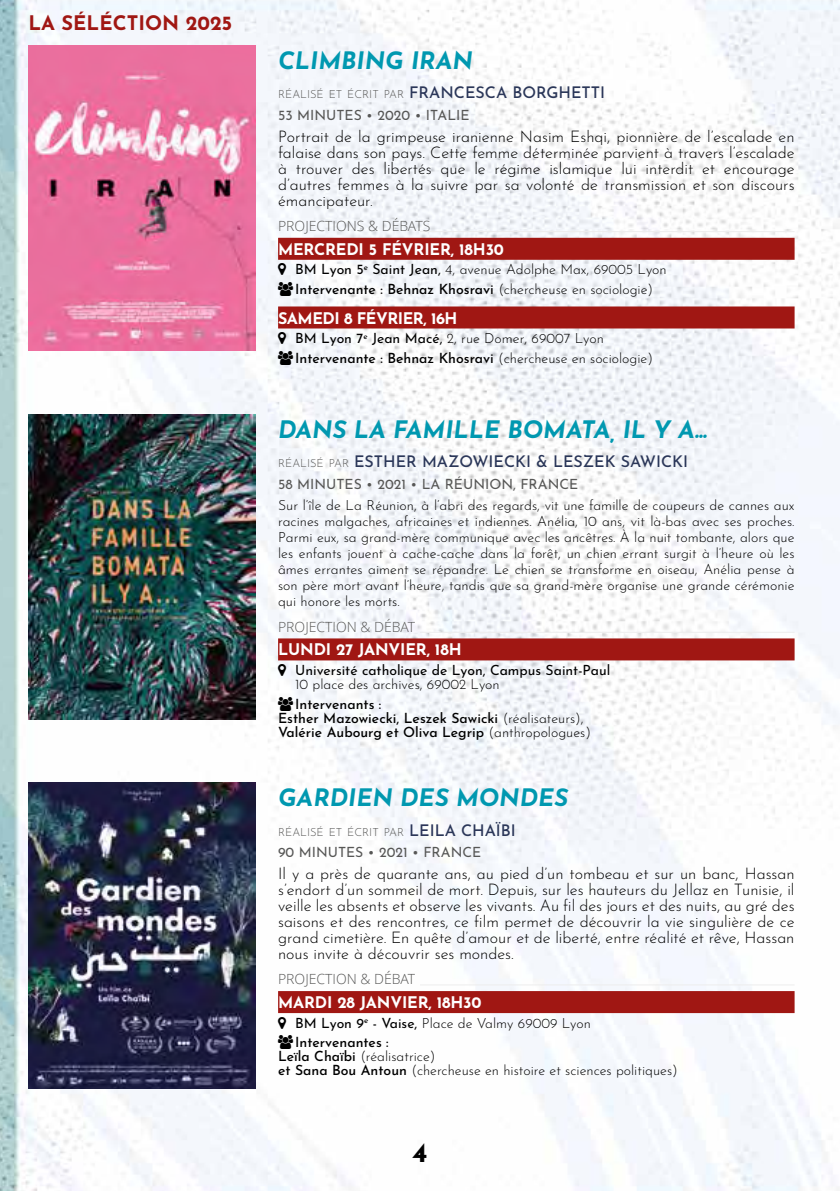
<style>
.page{position:relative;width:840px;height:1191px;background:#fff}
.page>*{position:absolute;margin:0;border:0;box-sizing:border-box;transform-origin:0 0}
.t1{font:700 28px "Josefin Sans";color:#000}
.t2{font:italic 700 24px "Josefin Sans";color:#0098b0}
.t3{font:700 20px "Josefin Sans";color:#a01713}
.t4{font:300 16px/16px "Josefin Sans";color:#000;text-align:justify}
.t5{font:500 16px "Josefin Sans";color:#2b3759}
.t6{font:700 16px "Josefin Sans";letter-spacing:-.01em;color:#fff}
.t7{font:700 16px "Josefin Sans";letter-spacing:-.03em;color:#fff}
.t8{font:300 14px/16px "Josefin Sans";color:#000}
.t9{font:500 14px/14px "Josefin Sans";color:#000}
.t10{font:14px "Josefin Sans";color:#575756}
.t11{font:300 14px "Open Sans";color:#575756}
.t12{font:14px "Josefin Sans";color:#000}
.t13{font:300 11.2px "Josefin Sans";color:#575756}
.s1{font-weight:300;font-size:11.2px;color:#575756}
.s2{font-weight:400}
.s3{font-weight:500}
.s4{font-weight:300}
.s5{font-weight:500;font-size:16px;color:#2b3759}
</style>
<div class="page">
<img style="left:0;top:0;width:839px;height:1191px">
<hr style="left:420px;top:231px;width:374px;height:1px;background:#ededed">
<div style="left:278px;top:238px;width:516px;height:22px;background:#a01713"></div>
<div style="left:278px;top:306px;width:516px;height:22px;background:#a01713"></div>
<img style="left:28px;top:414px;width:227px;height:305px">
<img style="left:28px;top:45px;width:227px;height:306px">
<img style="left:28px;top:782px;width:227px;height:306px">
<hr style="left:420px;top:632px;width:374px;height:1px;background:#ededed">
<div style="left:278px;top:638px;width:516px;height:22px;background:#a01713"></div>
<hr style="left:420px;top:984px;width:374px;height:1px;background:#ededed">
<div style="left:278px;top:991px;width:516px;height:22px;background:#a01713"></div>
<svg style="left:278px;top:263px;width:8px;height:12px"></svg>
<svg style="left:278px;top:282px;width:15px;height:14px"></svg>
<svg style="left:278px;top:332px;width:8px;height:12px"></svg>
<svg style="left:278px;top:351px;width:15px;height:14px"></svg>
<svg style="left:278px;top:664px;width:8px;height:12px"></svg>
<svg style="left:278px;top:696px;width:15px;height:15px"></svg>
<svg style="left:278px;top:1016px;width:8px;height:12px"></svg>
<svg style="left:278px;top:1035px;width:15px;height:14px"></svg>
<h3 class="t3" style="left:28px;top:8px;width:205px">LA SÉLÉCTION 2025</h3>
<h2 class="t2" style="left:278px;top:40px;width:196px">CLIMBING IRAN</h2>
<p class="t5" style="left:278px;top:81px;width:328px"><span class="s1">RÉALISÉ ET ÉCRIT PAR</span> FRANCESCA BORGHETTI</p>
<p class="t10" style="left:278px;top:105px;width:193px">53 MINUTES • 2020 • ITALIE</p>
<p class="t4" style="left:278px;top:127px;width:517px">Portrait de la grimpeuse iranienne Nasim Eshqi, pionnière de l’escalade en falaise dans son pays. Cette femme déterminée parvient à travers l’escalade à trouver des libertés que le régime islamique lui interdit et encourage d’autres femmes à la suivre par sa volonté de transmission et son discours émancipateur.</p>
<p class="t11" style="left:278px;top:216px;width:154px">PROJECTIONS &amp; DÉBATS</p>
<p class="t6" style="left:278px;top:237px;width:227px">MERCREDI 5 FÉVRIER, 18H30</p>
<p class="t8" style="left:295px;top:259px;width:373px;line-height:19.6px"><span class="s2">BM Lyon 5</span><sup>e</sup> <span class="s2">Saint Jean,</span> 4, avenue Adolphe Max, 69005 Lyon<br><span class="s3">Intervenante : Behnaz Khosravi</span> (chercheuse en sociologie)</p>
<p class="t7" style="left:278px;top:306px;width:181px">SAMEDI 8 FÉVRIER, 16H</p>
<p class="t8" style="left:295px;top:327px;width:359px;line-height:19.6px"><span class="s2">BM Lyon 7</span><sup>e</sup> <span class="s2">Jean Macé,</span> 2, rue Domer, 69007 Lyon<br><span class="s3">Intervenante : Behnaz Khosravi</span> (chercheuse en sociologie)</p>
<h2 class="t2" style="left:278px;top:408px;width:430px">DANS LA FAMILLE BOMATA, IL Y A...</h2>
<p class="t5" style="left:278px;top:449px;width:411px"><span class="s1">RÉALISÉ PAR</span> ESTHER MAZOWIECKI &amp; LESZEK SAWICKI</p>
<p class="t10" style="left:278px;top:473px;width:301px">58 MINUTES • 2021 • LA RÉUNION, FRANCE</p>
<p class="t8" style="left:278px;top:496px;width:517px;text-align:justify">Sur l’île de La Réunion, à l’abri des regards, vit une famille de coupeurs de cannes aux racines malgaches, africaines et indiennes. Anélia, 10 ans, vit là-bas avec ses proches.<br>Parmi eux, sa grand-mère communique avec les ancêtres. À la nuit tombante, alors que les enfants jouent à cache-cache dans la forêt, un chien errant surgit à l’heure où les âmes errantes aiment se répandre. Le chien se transforme en oiseau, Anélia pense à son père mort avant l’heure, tandis que sa grand-mère organise une grande cérémonie qui honore les morts.</p>
<p class="t11" style="left:278px;top:617px;width:138px">PROJECTION &amp; DÉBAT</p>
<p class="t6" style="left:278px;top:638px;width:185px">LUNDI 27 JANVIER, 18H</p>
<p class="t12" style="left:295px;top:660px;width:316px">Université catholique de Lyon, Campus Saint-Paul</p>
<p class="t8" style="left:295px;top:675px;width:206px">10 place des archives, 69002 Lyon</p>
<p class="t9" style="left:278px;top:696px;width:314px;text-indent:17px">Intervenants :<br>Esther Mazowiecki, Leszek Sawicki <span class="s4">(réalisateurs),<br></span>Valérie Aubourg et Oliva Legrip <span class="s4">(anthropologues)</span></p>
<h2 class="t2" style="left:278px;top:777px;width:291px">GARDIEN DES MONDES</h2>
<p class="t13" style="left:278px;top:823px;width:239px">RÉALISÉ ET ÉCRIT PAR <span class="s5">LEILA CHAÏBI</span></p>
<p class="t10" style="left:278px;top:842px;width:204px">90 MINUTES • 2021 • FRANCE</p>
<p class="t4" style="left:278px;top:864px;width:517px">Il y a près de quarante ans, au pied d’un tombeau et sur un banc, Hassan s’endort d’un sommeil de mort. Depuis, sur les hauteurs du Jellaz en Tunisie, il veille les absents et observe les vivants. Au fil des jours et des nuits, au gré des saisons et des rencontres, ce film permet de découvrir la vie singulière de ce grand cimetière. En quête d’amour et de liberté, entre réalité et rêve, Hassan nous invite à découvrir ses mondes.</p>
<p class="t11" style="left:278px;top:969px;width:138px">PROJECTION &amp; DÉBAT</p>
<p class="t6" style="left:278px;top:990px;width:205px">MARDI 28 JANVIER, 18H30</p>
<p class="t8" style="left:295px;top:1012px;width:297px;line-height:19.6px"><span class="s2">BM Lyon 9</span><sup>e</sup> <span class="s2">- Vaise,</span> Place de Valmy 69009 Lyon<br><span class="s3">Intervenantes :</span></p>
<p class="t8" style="left:278px;top:1048px;width:401px;line-height:14px"><span class="s3">Leïla Chaïbi</span> (réalisatrice)<br><span class="s3">et Sana Bou Antoun</span> (chercheuse en histoire et sciences politiques)</p>
<h1 class="t1" style="left:412px;top:1131px;width:17px">4</h1>
</div>
